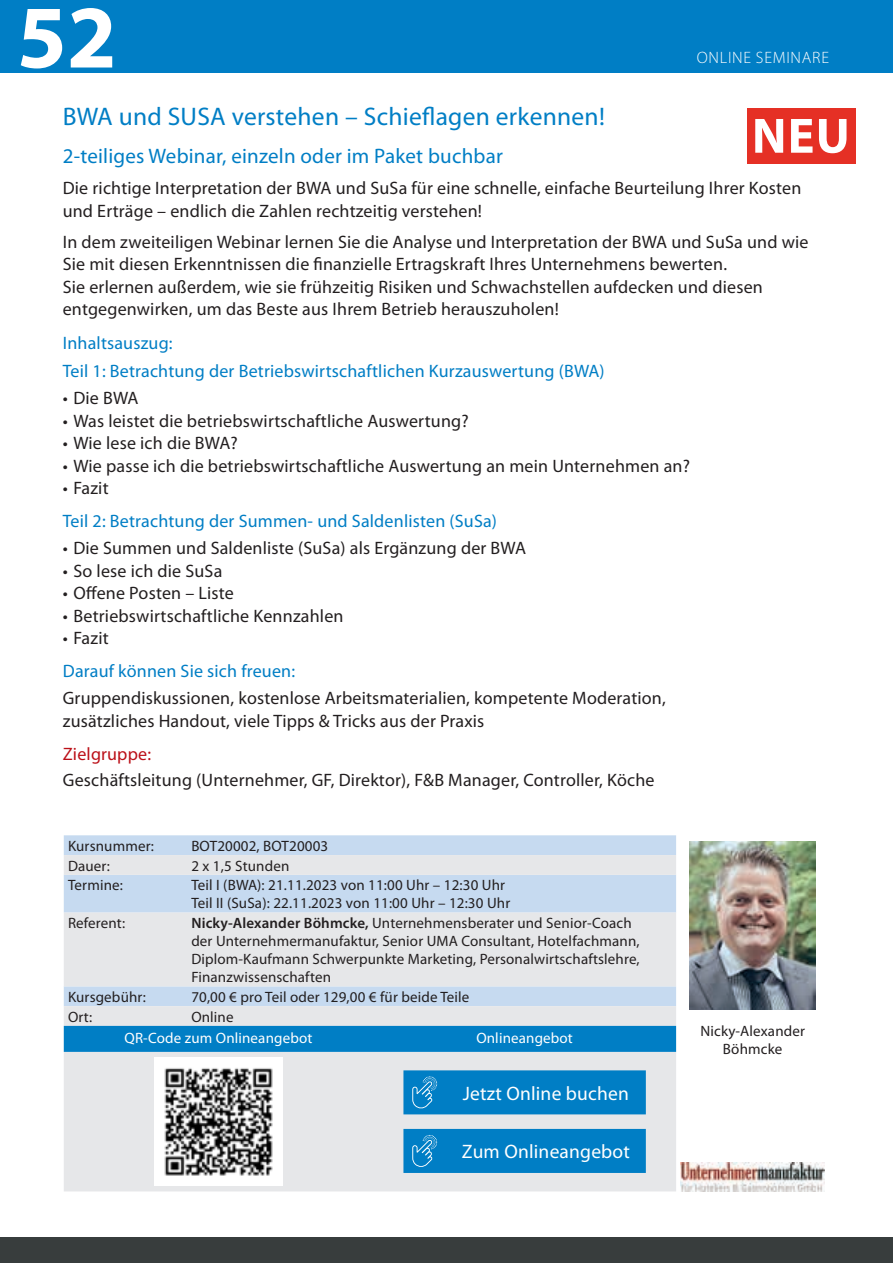
<style>
.page{position:relative;width:893px;height:1263px;background:#fff}
.page>*{position:absolute;margin:0;border:0;box-sizing:border-box;transform-origin:0 0}
.t1{font:700 90px "Myriad Pro";color:#fff}
.t2{font:25.5px "Myriad Pro";letter-spacing:.01em;color:#007ec5}
.t3{font:21px "Myriad Pro";letter-spacing:.01em;color:#007ec5}
.t4{font:19.5px "Myriad Pro";letter-spacing:.01em;color:#fff}
.t5{font:18px/22.5px "Myriad Pro";letter-spacing:.01em;color:#231f20}
.t6{font:18px/28.8px "Myriad Pro";letter-spacing:.01em;color:#007ec5}
.t7{font:18px "Myriad Pro";letter-spacing:.01em;color:#bb1018}
.t8{font:300 16.5px "Myriad Pro";letter-spacing:.045em;color:#fff}
.t9{font:15px/18px "Myriad Pro";letter-spacing:.01em;color:#231f20}
.t10{font:15px "Myriad Pro";letter-spacing:.01em;color:#fff}
.s1{font-weight:600}
</style>
<div class="page">
<div style="left:0;top:1237px;width:893px;height:26px;background:#383d3d"></div>
<div style="left:0;top:0;width:893px;height:72px;background:#007ec5"></div>
<div style="left:747px;top:108px;width:108px;height:56px;background:#e53025"></div>
<svg style="left:755px;top:119px;width:28px;height:34px"></svg>
<svg style="left:791px;top:119px;width:21px;height:34px"></svg>
<svg style="left:819px;top:119px;width:27px;height:34px"></svg>
<div style="left:64px;top:835px;width:612px;height:20px;background:#c6daf0"></div>
<svg style="left:64px;top:855px;width:612px;height:336px;background:#dee4ea"></svg>
<div style="left:64px;top:1026px;width:612px;height:26px;background:#007ec5"></div>
<img style="left:689px;top:841px;width:127px;height:168px">
<img style="left:155px;top:1058px;width:127px;height:127px">
<div style="left:403px;top:1070px;width:243px;height:44px;background:#007ec5"></div>
<div style="left:403px;top:1129px;width:243px;height:44px;background:#007ec5"></div>
<img style="left:681px;top:1162px;width:144px;height:29px">
<h1 class="t1" style="left:17px;top:-22px;width:101px">52</h1>
<p class="t8" style="left:697px;top:48px;width:134px">ONLINE SEMINARE</p>
<h2 class="t2" style="left:63px;top:101px;width:544px">BWA und SUSA verstehen – Schieflagen erkennen!</h2>
<p class="t3" style="left:63px;top:143px;width:442px">2-teiliges Webinar, einzeln oder im Paket buchbar</p>
<p class="t5" style="left:63px;top:177px;width:740px">Die richtige Interpretation der BWA und SuSa für eine schnelle, einfache Beurteilung Ihrer Kosten und Erträge – endlich die Zahlen rechtzeitig verstehen!</p>
<p class="t5" style="left:63px;top:230px;width:747px">In dem zweiteiligen Webinar lernen Sie die Analyse und Interpretation der BWA und SuSa und wie Sie mit diesen Erkenntnissen die finanzielle Ertragskraft Ihres Unternehmens bewerten.<br>Sie erlernen außerdem, wie sie frühzeitig Risiken und Schwachstellen aufdecken und diesen entgegenwirken, um das Beste aus Ihrem Betrieb herauszuholen!</p>
<p class="t6" style="left:63px;top:328px;width:543px">Inhaltsauszug:<br>Teil 1: Betrachtung der Betriebswirtschaftlichen Kurzauswertung (BWA)</p>
<p class="t5" style="left:63px;top:387px;width:77px">• Die BWA</p>
<p class="t5" style="left:63px;top:409px;width:407px">• Was leistet die betriebswirtschaftliche Auswertung?</p>
<p class="t5" style="left:63px;top:432px;width:177px">• Wie lese ich die BWA?</p>
<p class="t5" style="left:63px;top:454px;width:629px">• Wie passe ich die betriebswirtschaftliche Auswertung an mein Unternehmen an?</p>
<p class="t5" style="left:63px;top:477px;width:47px">• Fazit</p>
<p class="t6" style="left:63px;top:507px;width:436px">Teil 2: Betrachtung der Summen- und Saldenlisten (SuSa)</p>
<p class="t5" style="left:63px;top:536px;width:465px">• Die Summen und Saldenliste (SuSa) als Ergänzung der BWA</p>
<p class="t5" style="left:63px;top:559px;width:161px">• So lese ich die SuSa</p>
<p class="t5" style="left:63px;top:581px;width:173px">• Offene Posten – Liste</p>
<p class="t5" style="left:63px;top:604px;width:282px">• Betriebswirtschaftliche Kennzahlen</p>
<p class="t5" style="left:63px;top:626px;width:47px">• Fazit</p>
<p class="t6" style="left:63px;top:656px;width:234px">Darauf können Sie sich freuen:</p>
<p class="t5" style="left:63px;top:686px;width:604px">Gruppendiskussionen, kostenlose Arbeitsmaterialien, kompetente Moderation, zusätzliches Handout, viele Tipps &amp; Tricks aus der Praxis</p>
<p class="t7" style="left:63px;top:742px;width:90px">Zielgruppe:</p>
<p class="t5" style="left:63px;top:769px;width:593px">Geschäftsleitung (Unternehmer, GF, Direktor), F&amp;B Manager, Controller, Köche</p>
<p class="t9" style="left:68px;top:836px;width:87px">Kursnummer:</p>
<p class="t9" style="left:191px;top:836px;width:138px">BOT20002, BOT20003</p>
<p class="t9" style="left:68px;top:856px;width:43px">Dauer:</p>
<p class="t9" style="left:191px;top:856px;width:99px">2 x 1,5 Stunden</p>
<p class="t9" style="left:68px;top:876px;width:56px">Termine:</p>
<p class="t9" style="left:191px;top:876px;width:320px">Teil I (BWA): 21.11.2023 von 11:00 Uhr – 12:30 Uhr<br>Teil II (SuSa): 22.11.2023 von 11:00 Uhr – 12:30 Uhr</p>
<p class="t9" style="left:68px;top:914px;width:59px">Referent:</p>
<p class="t9" style="left:191px;top:914px;width:450px"><span class="s1">Nicky-Alexander Böhmcke,</span> Unternehmensberater und Senior-Coach der Unternehmermanufaktur, Senior UMA Consultant, Hotelfachmann, Diplom-Kaufmann Schwerpunkte Marketing, Personalwirtschaftslehre, Finanzwissenschaften</p>
<p class="t9" style="left:68px;top:987px;width:79px">Kursgebühr:</p>
<p class="t9" style="left:191px;top:987px;width:280px">70,00 € pro Teil oder 129,00 € für beide Teile</p>
<p class="t9" style="left:68px;top:1007px;width:26px">Ort:</p>
<p class="t9" style="left:191px;top:1007px;width:44px">Online</p>
<p class="t10" style="left:125px;top:1029px;width:189px">QR-Code zum Onlineangebot</p>
<p class="t10" style="left:476px;top:1029px;width:98px">Onlineangebot</p>
<p class="t4" style="left:463px;top:1081px;width:168px">Jetzt Online buchen</p>
<p class="t4" style="left:462px;top:1140px;width:170px">Zum Onlineangebot</p>
<p class="t9" style="left:700px;top:1022px;width:106px;text-align:center">Nicky-Alexander<br>Böhmcke</p>
</div>
